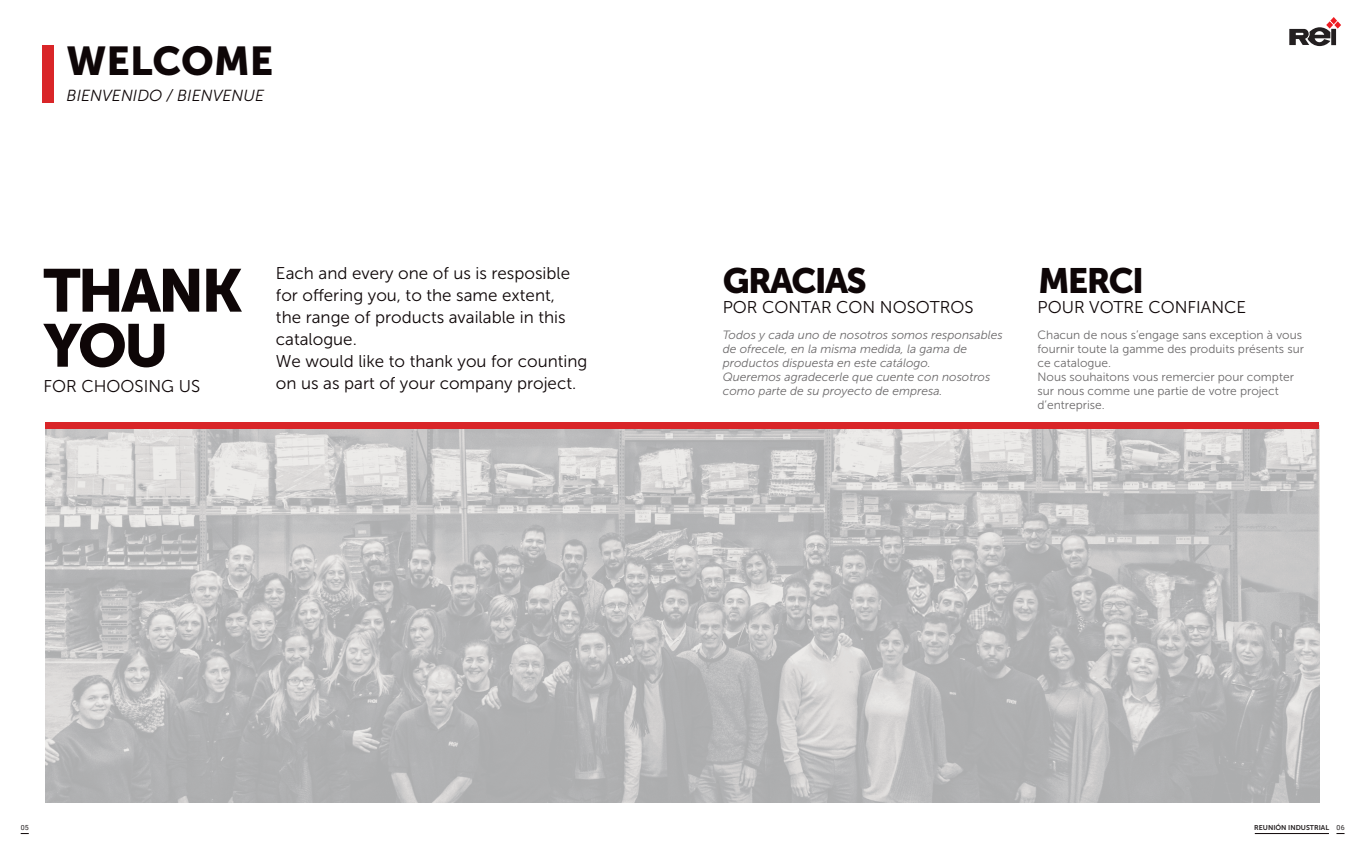
<style>
.page{position:relative;width:1361px;height:851px;background:#fff}
.page>*{position:absolute;margin:0;border:0;box-sizing:border-box;transform-origin:0 0}
.t1{font:60px/55px "Museo Sans 900";letter-spacing:-.05em;color:#0e0607}
.t2{font:40px "Museo Sans 900";color:#0e0607}
.t3{font:35px "Museo Sans 900";letter-spacing:-.05em;color:#0e0607}
.t4{font:17px/22px "Museo Sans 300";color:#0e0607}
.t5{font:italic 16px "Museo Sans 300";color:#0e0607}
.t6{font:italic 12px/14px "Museo Sans 300";color:#6c6a6b}
.t7{font:12px/14px "Museo Sans 300";color:#6c6a6b}
.t8{font:7px "Museo Sans 700";color:#231f20}
.t9{font:7px "Roboto";color:#231f20}
.s1{font-family:"Roboto"}
</style>
<div class="page">
<img style="left:45px;top:429px;width:1274px;height:373px">
<div style="left:45px;top:422px;width:1274px;height:7px;background:#d92528"></div>
<div style="left:43px;top:45px;width:11px;height:58px;background:#d92528"></div>
<hr style="left:1254px;top:833px;width:75px;height:1px;background:#0e0607">
<svg style="left:1289px;top:17px;width:52px;height:29px"></svg>
<h2 class="t2" style="left:67px;top:39px;width:208px">WELCOME</h2>
<p class="t5" style="left:67px;top:87px;width:199px">BIENVENIDO / BIENVENUE</p>
<h1 class="t1" style="left:43px;top:263px;width:201px">THANK<br>YOU</h1>
<p class="t4" style="left:43px;top:375px;width:158px">FOR CHOOSING US</p>
<p class="t4" style="left:276px;top:262px;width:313px">Each and every one of us is resposible for offering you, to the same extent,<br>the range of products available in this catalogue.<br>We would like to thank you for counting on us as part of your company project.</p>
<h3 class="t3" style="left:723px;top:261px;width:146px">GRACIAS</h3>
<h3 class="t3" style="left:1038px;top:261px;width:108px">MERCI</h3>
<p class="t4" style="left:723px;top:296px;width:252px">POR CONTAR CON NOSOTROS</p>
<p class="t6" style="left:723px;top:328px;width:281px">Todos y cada uno de nosotros somos responsables de ofrecele, en la misma medida, la gama de productos dispuesta en este catálogo.<br>Queremos agradecerle que cuente con nosotros como parte de su proyecto de empresa.</p>
<p class="t4" style="left:1037px;top:296px;width:210px">POUR VOTRE CONFIANCE</p>
<p class="t7" style="left:1037px;top:328px;width:268px">Chacun de nous s’engage sans exception à vous fournir toute la gamme des produits présents sur ce catalogue.<br>Nous souhaitons vous remercier pour compter sur nous comme une partie de votre project d’entreprise.</p>
<p class="t9" style="left:21px;top:823px;width:10px">05</p>
<p class="t8" style="left:1254px;top:823px;width:92px">REUNIÓN INDUSTRIAL <span class="s1">06</span></p>
</div>
